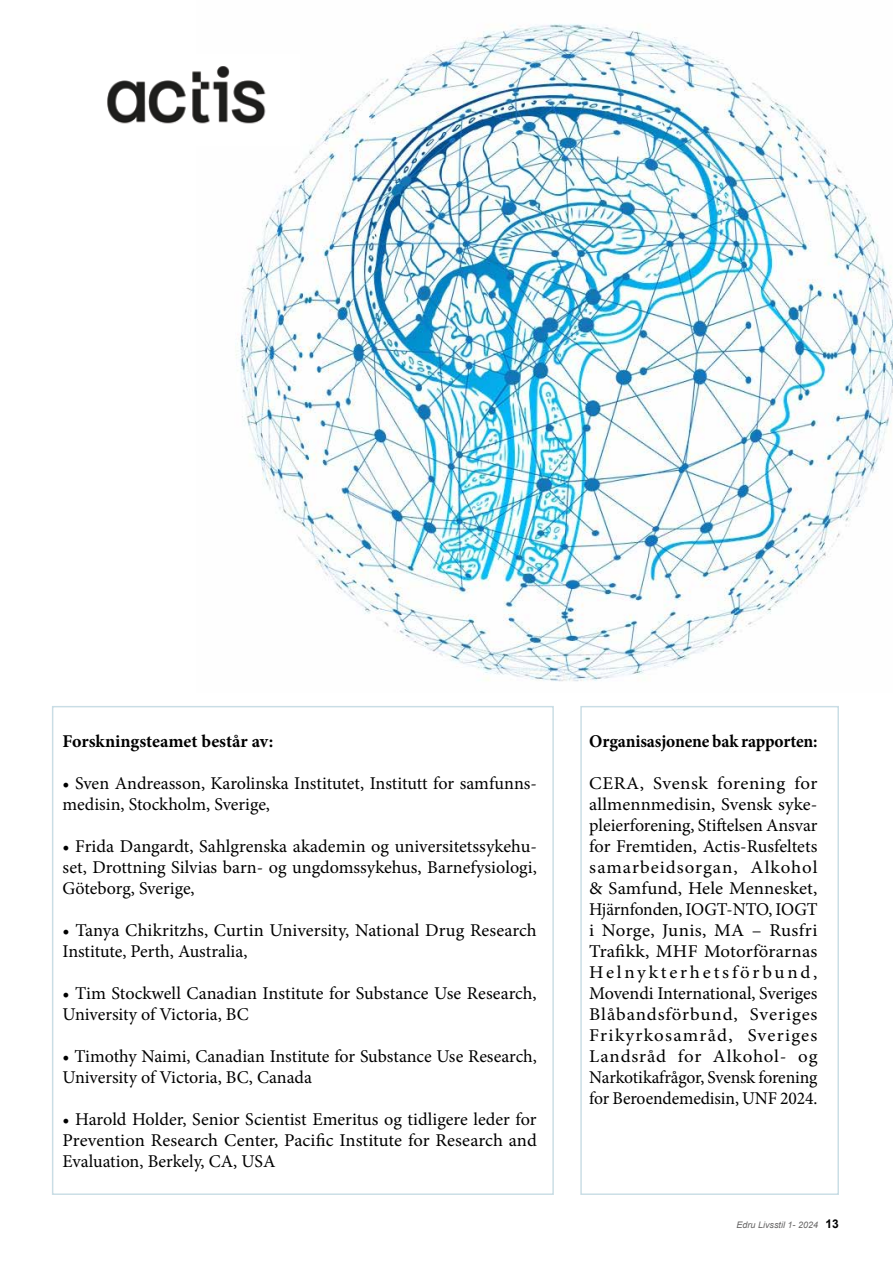
<style>
.page{position:relative;width:893px;height:1263px;background:#fff}
.page>*{position:absolute;margin:0;border:0;box-sizing:border-box;transform-origin:0 0}
.t1{font:18px/21px "Minion Pro";letter-spacing:-.005em;color:#000}
.t2{font:18px/21px "Minion Pro";letter-spacing:-.005em;color:#000;text-align:justify;scale:1.05 1}
.t3{font:700 18px "Minion Pro";letter-spacing:-.005em;color:#000;scale:.96 1}
.t4{font:700 18px "Minion Pro";letter-spacing:-.005em;color:#000}
.t5{font:italic 9px "Arial";color:#646363}
.s1{font-weight:700;font-style:normal;font-size:12px;color:#000}
</style>
<div class="page">
<img style="left:235px;top:24px;width:658px;height:658px">
<img style="left:107px;top:54px;width:193px;height:91px">
<p class="t4" style="left:63px;top:729px;width:212px">Forskningsteamet består av:</p>
<p class="t1" style="left:63px;top:773px;width:476px">• Sven Andreasson, Karolinska Institutet, Institutt for samfunns&shy;medisin, Stockholm, Sverige,</p>
<p class="t1" style="left:63px;top:836px;width:476px;text-align:justify">• Frida Dangardt, Sahlgrenska akademin og universitetssykehu&shy;set, Drottning Silvias barn- og ungdomssykehus, Barnefysiologi, Göteborg, Sverige,</p>
<p class="t1" style="left:63px;top:920px;width:476px">• Tanya Chikritzhs, Curtin University, National Drug Research<br>Institute, Perth, Australia,</p>
<p class="t1" style="left:63px;top:983px;width:476px">• Tim Stockwell Canadian Institute for Substance Use Research,<br>University of Victoria, BC</p>
<p class="t1" style="left:63px;top:1046px;width:476px">• Timothy Naimi, Canadian Institute for Substance Use Research,<br>University of Victoria, BC, Canada</p>
<p class="t1" style="left:63px;top:1109px;width:476px;text-align:justify">• Harold Holder, Senior Scientist Emeritus og tidligere leder for Prevention Research Center, Pacific Institute for Research and Evaluation, Berkely, CA, USA</p>
<p class="t3" style="left:589px;top:729px;width:239px">Organisasjonene bak rapporten:</p>
<p class="t2" style="left:589px;top:773px;width:219px">CERA, Svensk forening for allmennmedisin, Svensk syke&shy;pleierforening, Stiftelsen Ansvar for Fremtiden, Actis-Rusfeltets samarbeidsorgan, Alkohol &amp; Samfund, Hele Mennesket, Hjärnfonden, IOGT-NTO, IOGT i Norge, Junis, MA – Rusfri Trafikk, MHF Motorförarnas Helnykterhetsförbund, Movendi International, Sveriges Blåbandsförbund, Sveriges Frikyrkosamråd, Sveriges Landsråd for Alkohol- og Narkotikafrågor, Svensk forening for Beroendemedisin, UNF 2024.</p>
<p class="t5" style="left:737px;top:1219px;width:104px">Edru Livsstil 1- 2024 <span class="s1">13</span></p>
</div>
